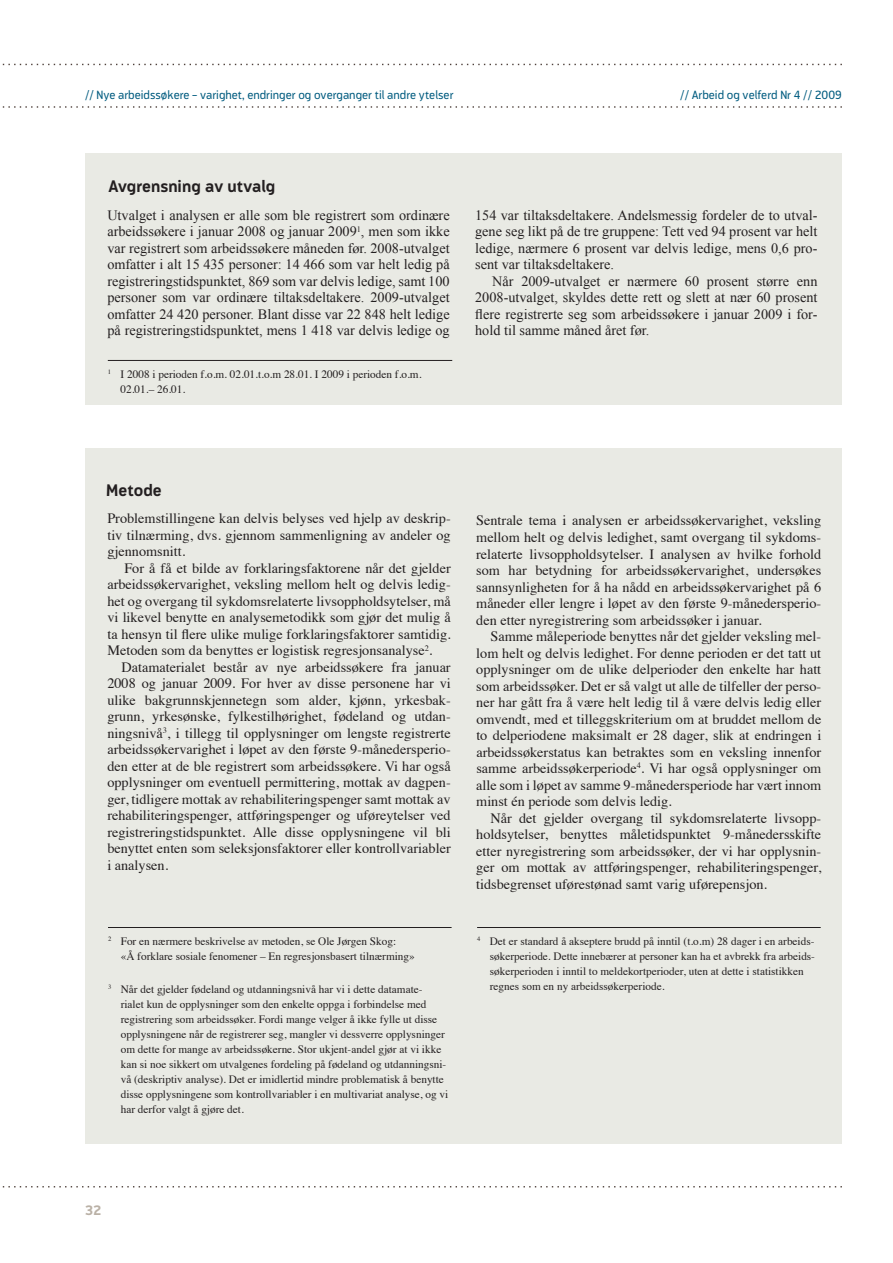
<style>
.page{position:relative;width:893px;height:1263px;background:#fff}
.page>*{position:absolute;margin:0;border:0;box-sizing:border-box;transform-origin:0 0}
.t1{font:700 16.5px "Modus";color:#231f20}
.t2{font:14.25px/16.5px "Times";color:#231f20;text-align:justify}
.t3{font:14.25px/16.5px "Times New Roman";color:#231f20;text-align:justify}
.t4{font:700 13.5px "Modus";color:#bab1a6}
.t5{font:12px "Modus";color:#005b7f}
.t6{font:11.25px/15px "Times";color:#231f20}
</style>
<div class="page">
<svg style="left:2px;top:64px;width:840px;height:1px"></svg>
<svg style="left:2px;top:106px;width:840px;height:2px"></svg>
<svg style="left:2px;top:1186px;width:840px;height:1px"></svg>
<div style="left:85px;top:153px;width:757px;height:252px;background:#e9eae4"></div>
<div style="left:85px;top:449px;width:757px;height:695px;background:#e9eae4"></div>
<hr style="left:108px;top:927px;width:344px;height:1px;background:#231f20">
<hr style="left:477px;top:927px;width:344px;height:1px;background:#231f20">
<hr style="left:108px;top:360px;width:344px;height:1px;background:#231f20">
<p class="t5" style="left:85px;top:88px;width:370px">// Nye arbeidssøkere – varighet, endringer og overganger til andre ytelser</p>
<p class="t5" style="left:680px;top:88px;width:163px">// Arbeid og velferd Nr 4 // 2009</p>
<p class="t1" style="left:108px;top:177px;width:168px">Avgrensning av utvalg</p>
<p class="t3" style="left:107px;top:206px;width:344px">Utvalget i analysen er alle som ble registrert som ordinære arbeidssøkere i januar 2008 og januar 2009<sup>1</sup>, men som ikke var registrert som arbeidssøkere måneden før. 2008-utvalget omfatter i alt 15 435 personer: 14 466 som var helt ledig på registreringstidspunktet, 869 som var delvis ledige, samt 100 personer som var ordinære tiltaksdeltakere. 2009-utvalget omfatter 24 420 personer. Blant disse var 22 848 helt ledige på registreringstidspunktet, mens 1 418 var delvis ledige og</p>
<p class="t3" style="left:475px;top:207px;width:344px">154 var tiltaksdeltakere. Andelsmessig fordeler de to utval&shy;gene seg likt på de tre gruppene: Tett ved 94 prosent var helt ledige, nærmere 6 prosent var delvis ledige, mens 0,6 pro&shy;sent var tiltaksdeltakere.</p>
<p class="t3" style="left:475px;top:273px;width:344px;text-indent:17px">Når 2009-utvalget er nærmere 60 prosent større enn 2008-utvalget, skyldes dette rett og slett at nær 60 prosent flere registrerte seg som arbeidssøkere i januar 2009 i for&shy;hold til samme måned året før.</p>
<p class="t6" style="left:121px;top:365px;width:302px;text-indent:-13px"><sup>1</sup> I 2008 i perioden f.o.m. 02.01.t.o.m 28.01. I 2009 i perioden f.o.m.<br>02.01.– 26.01.</p>
<p class="t1" style="left:106px;top:481px;width:57px">Metode</p>
<p class="t2" style="left:107px;top:509px;width:345px">Problemstillingene kan delvis belyses ved hjelp av deskrip&shy;tiv tilnærming, dvs. gjennom sammenligning av andeler og gjennomsnitt.</p>
<p class="t2" style="left:107px;top:559px;width:345px;text-indent:17px">For å få et bilde av forklaringsfaktorene når det gjelder arbeidssøkervarighet, veksling mellom helt og delvis ledig&shy;het og overgang til sykdomsrelaterte livsoppholdsytelser, må vi likevel benytte en analysemetodikk som gjør det mulig å ta hensyn til flere ulike mulige forklaringsfaktorer samtidig.<br>Metoden som da benyttes er logistisk regresjonsanalyse<sup>2</sup>.</p>
<p class="t2" style="left:107px;top:658px;width:345px;text-indent:14px">Datamaterialet består av nye arbeidssøkere fra januar 2008 og januar 2009. For hver av disse personene har vi ulike bakgrunnskjennetegn som alder, kjønn, yrkesbak&shy;grunn, yrkesønske, fylkestilhørighet, fødeland og utdan&shy;ningsnivå<sup>3</sup>, i tillegg til opplysninger om lengste registrerte arbeidssøkervarighet i løpet av den første 9-månedersperio&shy;den etter at de ble registrert som arbeidssøkere. Vi har også opplysninger om eventuell permittering, mottak av dagpen&shy;ger, tidligere mottak av rehabiliteringspenger samt mottak av rehabiliteringspenger, attføringspenger og uføreytelser ved registreringstidspunktet. Alle disse opplysningene vil bli benyttet enten som seleksjonsfaktorer eller kontrollvariabler i analysen.</p>
<p class="t6" style="left:121px;top:932px;width:296px;text-indent:-13px"><sup>2</sup> For en nærmere beskrivelse av metoden, se Ole Jørgen Skog:<br>«Å forklare sosiale fenomener – En regresjonsbasert tilnærming»</p>
<p class="t6" style="left:121px;top:981px;width:329px;text-indent:-13px"><sup>3</sup> Når det gjelder fødeland og utdanningsnivå har vi i dette datamate&shy;rialet kun de opplysninger som den enkelte oppga i forbindelse med registrering som arbeidssøker. Fordi mange velger å ikke fylle ut disse opplysningene når de registrerer seg, mangler vi dessverre opplysninger om dette for mange av arbeidssøkerne. Stor ukjent-andel gjør at vi ikke kan si noe sikkert om utvalgenes fordeling på fødeland og utdanningsni&shy;vå (deskriptiv analyse). Det er imidlertid mindre problematisk å benytte disse opplysningene som kontrollvariabler i en multivariat analyse, og vi har derfor valgt å gjøre det.</p>
<p class="t2" style="left:476px;top:511px;width:346px">Sentrale tema i analysen er arbeidssøkervarighet, veksling mellom helt og delvis ledighet, samt overgang til sykdoms&shy;relaterte livsoppholdsytelser. I analysen av hvilke forhold som har betydning for arbeidssøkervarighet, undersøkes sannsynligheten for å ha nådd en arbeidssøkervarighet på 6 måneder eller lengre i løpet av den første 9-månedersperio&shy;den etter nyregistrering som arbeidssøker i januar.</p>
<p class="t2" style="left:476px;top:627px;width:347px;text-indent:14px">Samme måleperiode benyttes når det gjelder veksling mel&shy;lom helt og delvis ledighet. For denne perioden er det tatt ut opplysninger om de ulike delperioder den enkelte har hatt som arbeidssøker. Det er så valgt ut alle de tilfeller der perso&shy;ner har gått fra å være helt ledig til å være delvis ledig eller omvendt, med et tilleggskriterium om at bruddet mellom de to delperiodene maksimalt er 28 dager, slik at endringen i arbeidssøkerstatus kan betraktes som en veksling innenfor samme arbeidssøkerperiode<sup>4</sup>. Vi har også opplysninger om alle som i løpet av samme 9-månedersperiode har vært innom minst én periode som delvis ledig.</p>
<p class="t2" style="left:476px;top:808px;width:346px;text-indent:14px">Når det gjelder overgang til sykdomsrelaterte livsopp&shy;holdsytelser, benyttes måletidspunktet 9-månedersskifte etter nyregistrering som arbeidssøker, der vi har opplysnin&shy;ger om mottak av attføringspenger, rehabiliteringspenger, tidsbegrenset uførestønad samt varig uførepensjon.</p>
<p class="t6" style="left:490px;top:932px;width:327px;text-indent:-13px"><sup>4</sup> Det er standard å akseptere brudd på inntil (t.o.m) 28 dager i en arbeids&shy;søkerperiode. Dette innebærer at personer kan ha et avbrekk fra arbeids&shy;søkerperioden i inntil to meldekortperioder, uten at dette i statistikken regnes som en ny arbeidssøkerperiode.</p>
<p class="t4" style="left:85px;top:1203px;width:18px">32</p>
</div>
